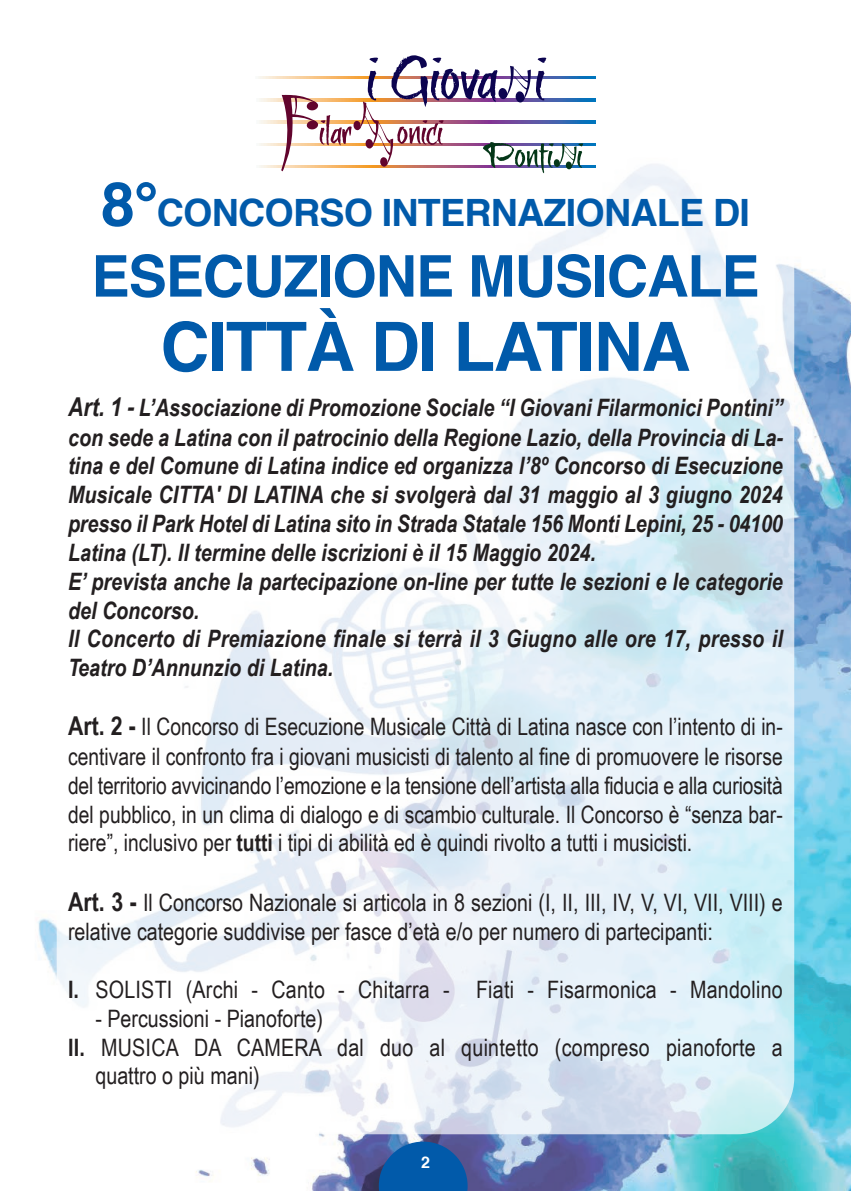
<style>
.page{position:relative;width:851px;height:1191px;background:#fff}
.page>*{position:absolute;margin:0;border:0;box-sizing:border-box;transform-origin:0 0}
.t1{font:700 68px "Helvetica";letter-spacing:-.02em;color:#015aaa}
.t2{font:700 57.6px "Helvetica";letter-spacing:-.02em;color:#015aaa}
.t3{font:700 37.6px "Helvetica";letter-spacing:-.02em;color:#015aaa}
.t4{font:24px/29px "Arial Narrow";color:#231f20;text-align:justify}
.t5{font:italic 700 24px/29px "Arial Narrow";color:#231f20;text-align:justify}
.t6{font:700 16px "Helvetica";color:#fff}
.s1{font-size:61px}
.s2{font-size:26px}
.s3{font-weight:700;font-size:26px}
.s4{font-weight:700}
</style>
<div class="page">
<img style="left:37px;top:265px;width:813px;height:926px">
<div style="left:57px;top:57px;width:737px;height:1077px;background:#fff;border-radius:57px;opacity:.7"></div>
<svg style="left:379px;top:1141px;width:88px;height:50px;background:#125ba7"></svg>
<svg style="left:256px;top:76px;width:339px;height:3px"></svg>
<svg style="left:256px;top:99px;width:339px;height:2px"></svg>
<svg style="left:256px;top:121px;width:339px;height:2px"></svg>
<svg style="left:256px;top:143px;width:339px;height:3px"></svg>
<svg style="left:256px;top:165px;width:339px;height:3px"></svg>
<div style="left:353px;top:121px;width:8px;height:9px;background:#62042d;border-radius:50%"></div>
<svg style="left:281px;top:94px;width:70px;height:77px"></svg>
<svg style="left:359px;top:55px;width:194px;height:118px"></svg>
<div style="left:553px;top:159px;width:7px;height:8px;background:#043718;border-radius:50%"></div>
<svg style="left:559px;top:143px;width:24px;height:25px"></svg>
<p class="t3" style="left:101px;top:197px;width:650px"><span class="s1">8°</span>CONCORSO INTERNAZIONALE DI</p>
<p class="t2" style="left:91px;top:252px;width:669px">ESECUZIONE MUSICALE</p>
<p class="t1" style="left:160px;top:318px;width:531px">CITTÀ DI LATINA</p>
<p class="t5" style="left:68px;top:393px;width:716px"><span class="s2">Art. 1 -</span> L’Associazione di Promozione Sociale “I Giovani Filarmonici Pontini” con sede a Latina con il patrocinio della Regione Lazio, della Provincia di La&shy;tina e del Comune di Latina indice ed organizza l’8º Concorso di Esecuzione Musicale CITTA' DI LATINA che si svolgerà dal 31 maggio al 3 giugno 2024 presso il Park Hotel di Latina sito in Strada Statale 156 Monti Lepini, 25 - 04100<br>Latina (LT). Il termine delle iscrizioni è il 15 Maggio 2024.</p>
<p class="t5" style="left:68px;top:566px;width:716px">E’ prevista anche la partecipazione on-line per tutte le sezioni e le categorie del Concorso.</p>
<p class="t5" style="left:68px;top:624px;width:716px">Il Concerto di Premiazione finale si terrà il 3 Giugno alle ore 17, presso il</p>
<p class="t5" style="left:68px;top:653px;width:267px">Teatro D’Annunzio di Latina.</p>
<p class="t4" style="left:68px;top:712px;width:716px"><span class="s3">Art. 2 -</span> Il Concorso di Esecuzione Musicale Città di Latina nasce con l’intento di in&shy;centivare il confronto fra i giovani musicisti di talento al fine di promuovere le risorse del territorio avvicinando l’emozione e la tensione dell’artista alla fiducia e alla curiosità del pubblico, in un clima di dialogo e di scambio culturale. Il Concorso è “senza bar&shy;riere”, inclusivo per <span class="s4">tutti</span> i tipi di abilità ed è quindi rivolto a tutti i musicisti.</p>
<p class="t4" style="left:68px;top:887px;width:716px;line-height:29.8px"><span class="s3">Art. 3 -</span> Il Concorso Nazionale si articola in 8 sezioni (I, II, III, IV, V, VI, VII, VIII) e relative categorie suddivise per fasce d’età e/o per numero di partecipanti:</p>
<p class="t4" style="left:68px;top:974px;width:716px"><span class="s4">I.</span> SOLISTI (Archi - Canto - Chitarra - Fiati - Fisarmonica - Mandolino</p>
<p class="t4" style="left:95px;top:1003px;width:229px">- Percussioni - Pianoforte)</p>
<p class="t4" style="left:68px;top:1032px;width:716px"><span class="s4">II.</span> MUSICA DA CAMERA dal duo al quintetto (compreso pianoforte a</p>
<p class="t4" style="left:95px;top:1061px;width:166px">quattro o più mani)</p>
<p class="t6" style="left:421px;top:1156px;width:10px">2</p>
</div>
